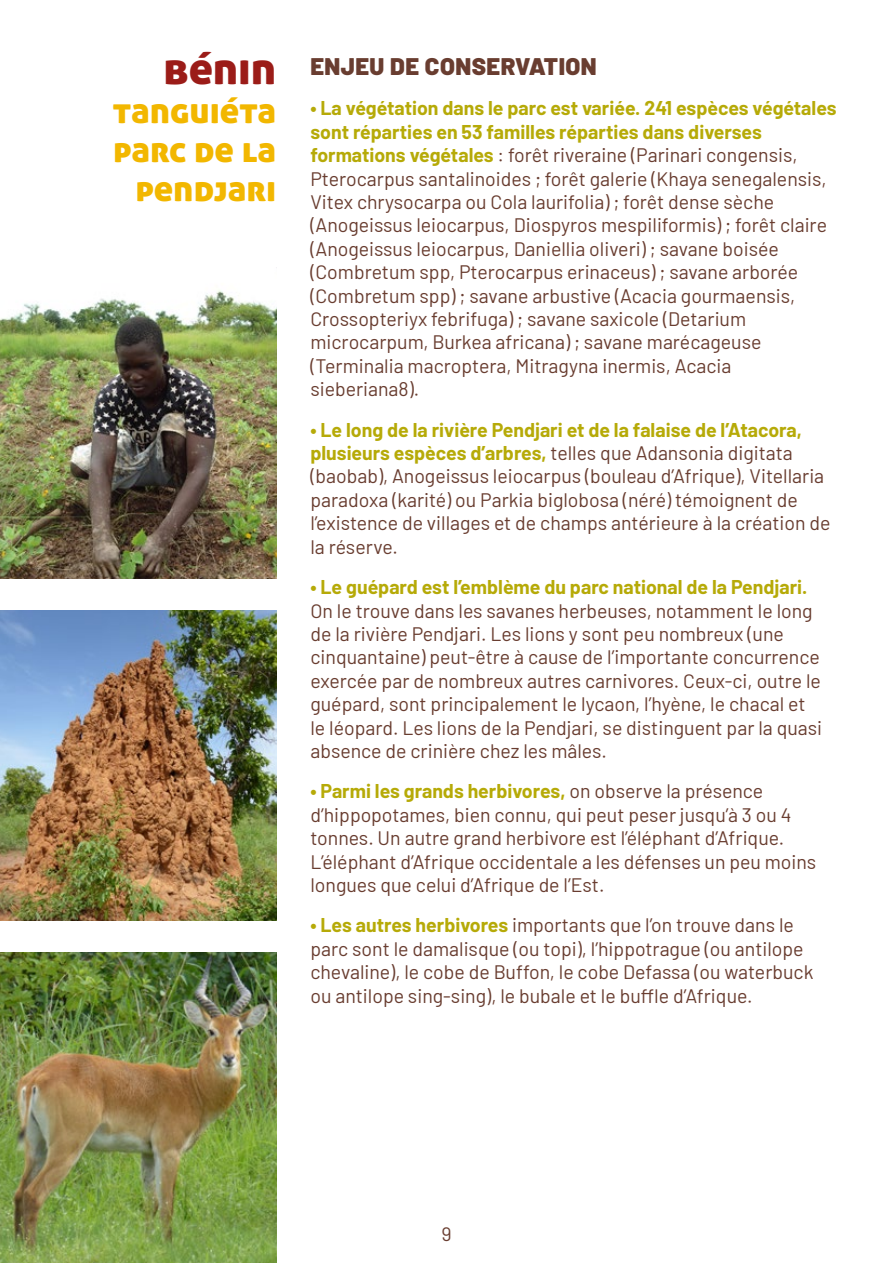
<style>
.page{position:relative;width:893px;height:1263px;background:#fff}
.page>*{position:absolute;margin:0;border:0;box-sizing:border-box;transform-origin:0 0}
.t1{font:45px "Aller Display";color:#9b1c18}
.t2{font:36px/39px "Aller Display";color:#f2b700;text-align:right}
.t3{font:900 24px "Barlow";letter-spacing:.02em;color:#693d30}
.t4{font:19.5px/23.4px "Barlow";color:#693d30}
.t5{font:700 19.5px "Barlow";color:#b6aa08}
.s1{font-weight:700;color:#b6aa08}
</style>
<div class="page">
<img style="left:0;top:610px;width:276px;height:311px">
<img style="left:0;top:952px;width:276px;height:311px">
<img style="left:0;top:290px;width:276px;height:288px">
<h1 class="t1" style="left:163px;top:39px;width:114px">bénin</h1>
<h2 class="t2" style="left:113px;top:90px;width:165px">tanguiéta parc de la pendjari</h2>
<p class="t3" style="left:310px;top:48px;width:288px">ENJEU DE CONSERVATION</p>
<p class="t4" style="left:310px;top:95px;width:528px"><span class="s1">• La végétation dans le parc est variée. 241 espèces végétales sont réparties en 53 familles réparties dans diverses formations végétales</span> : forêt riveraine (Parinari congensis, Pterocarpus santalinoides ; forêt galerie (Khaya senegalensis, Vitex chrysocarpa ou Cola laurifolia) ; forêt dense sèche (Anogeissus leiocarpus, Diospyros mespiliformis) ; forêt claire (Anogeissus leiocarpus, Daniellia oliveri) ; savane boisée (Combretum spp, Pterocarpus erinaceus) ; savane arborée (Combretum spp) ; savane arbustive (Acacia gourmaensis, Crossopteriyx febrifuga) ; savane saxicole (Detarium microcarpum, Burkea africana) ; savane marécageuse (Terminalia macroptera, Mitragyna inermis, Acacia sieberiana8).</p>
<p class="t4" style="left:310px;top:416px;width:522px"><span class="s1">• Le long de la rivière Pendjari et de la falaise de l’Atacora, plusieurs espèces d’arbres,</span> telles que Adansonia digitata (baobab), Anogeissus leiocarpus (bouleau d’Afrique), Vitellaria paradoxa (karité) ou Parkia biglobosa (néré) témoignent de l’existence de villages et de champs antérieure à la création de la réserve.</p>
<p class="t5" style="left:310px;top:573px;width:498px">• Le guépard est l’emblème du parc national de la Pendjari.</p>
<p class="t4" style="left:310px;top:597px;width:513px">On le trouve dans les savanes herbeuses, notamment le long de la rivière Pendjari. Les lions y sont peu nombreux (une cinquantaine) peut-être à cause de l’importante concurrence exercée par de nombreux autres carnivores. Ceux-ci, outre le guépard, sont principalement le lycaon, l’hyène, le chacal et le léopard. Les lions de la Pendjari, se distinguent par la quasi absence de crinière chez les mâles.</p>
<p class="t4" style="left:310px;top:778px;width:507px"><span class="s1">• Parmi les grands herbivores,</span> on observe la présence d’hippopotames, bien connu, qui peut peser jusqu’à 3 ou 4 tonnes. Un autre grand herbivore est l’éléphant d’Afrique.<br>L’éléphant d’Afrique occidentale a les défenses un peu moins longues que celui d’Afrique de l’Est.</p>
<p class="t4" style="left:310px;top:912px;width:504px"><span class="s1">• Les autres herbivores</span> importants que l’on trouve dans le parc sont le damalisque (ou topi), l’hippotrague (ou antilope chevaline), le cobe de Buffon, le cobe Defassa (ou waterbuck ou antilope sing-sing), le bubale et le buffle d’Afrique.</p>
<p class="t4" style="left:441px;top:1221px;width:12px">9</p>
</div>
